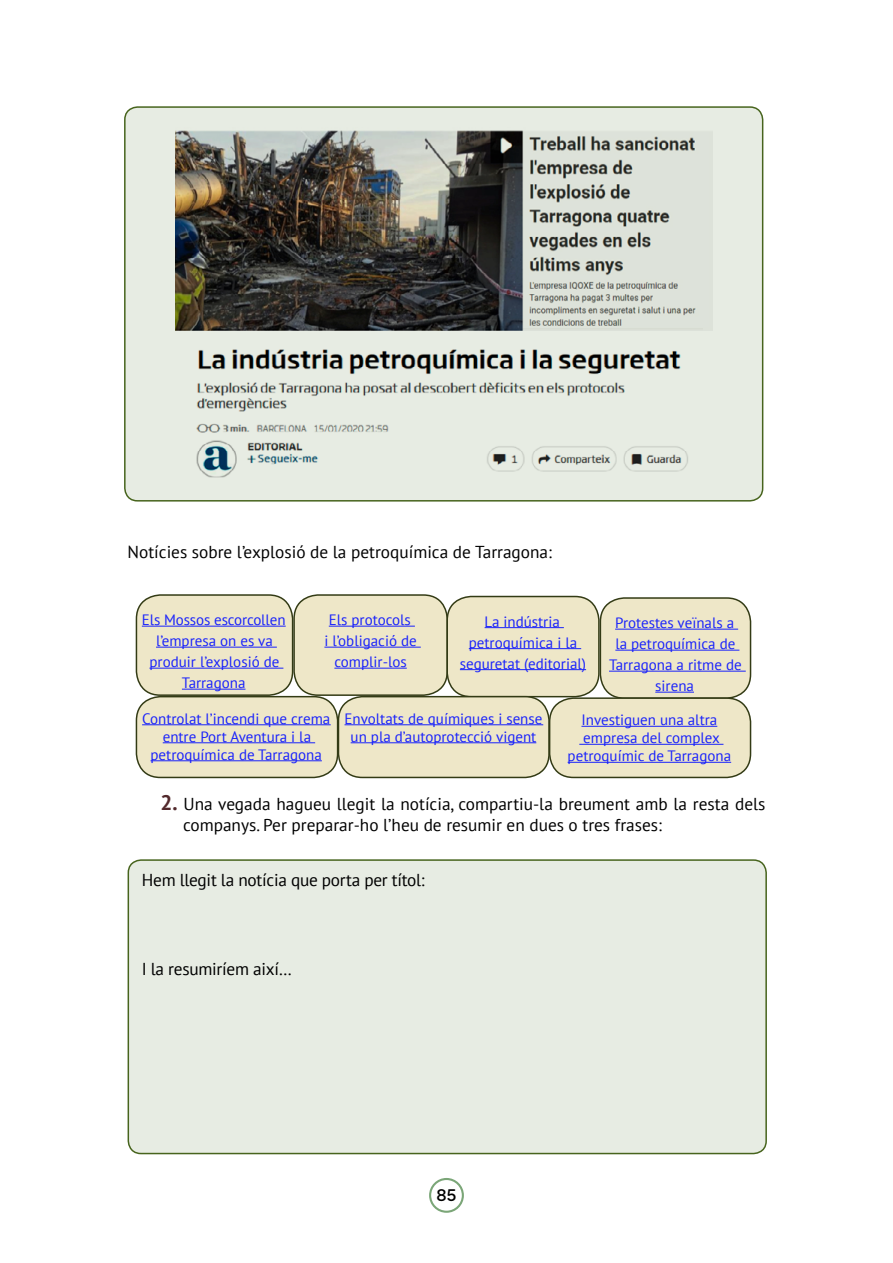
<style>
.page{position:relative;width:893px;height:1263px;background:#fff}
.page>*{position:absolute;margin:0;border:0;box-sizing:border-box;transform-origin:0 0}
.crèdits{font:17.25px/21px "PT Sans";color:#000}
.t1{font:15px/21px "PT Sans";color:#1922fb;text-align:center}
.t2{font:500 15px "Gordita";color:#000}
.s1{font-weight:700;font-size:21px;color:#52292c}
</style>
<div class="page">
<div style="left:429px;top:1178px;width:35px;height:35px;border:2px solid #7ba678;border-radius:50%"></div>
<div style="left:125px;top:107px;width:638px;height:394px;background:#e7ece3;border-radius:13px"></div>
<div style="left:124px;top:106px;width:639px;height:396px;border:2px solid #47641d;border-radius:13px"></div>
<img style="left:185px;top:330px;width:518px;height:148px">
<img style="left:175px;top:130px;width:537px;height:200px">
<div style="left:136px;top:595px;width:157px;height:100px;background:#eee7c8;border-radius:24px"></div>
<hr style="left:142px;top:626px;width:144px;height:1px;background:#1922fb">
<hr style="left:156px;top:647px;width:121px;height:1px;background:#1922fb">
<hr style="left:149px;top:668px;width:134px;height:1px;background:#1922fb">
<hr style="left:182px;top:689px;width:63px;height:1px;background:#1922fb">
<div style="left:136px;top:594px;width:157px;height:102px;border:2px solid #333b15;border-radius:24px"></div>
<div style="left:294px;top:595px;width:153px;height:100px;background:#eee7c8;border-radius:24px"></div>
<hr style="left:329px;top:626px;width:86px;height:1px;background:#1922fb">
<hr style="left:324px;top:647px;width:97px;height:1px;background:#1922fb">
<hr style="left:334px;top:668px;width:73px;height:1px;background:#1922fb">
<div style="left:293px;top:594px;width:155px;height:102px;border:2px solid #333b15;border-radius:24px"></div>
<div style="left:447px;top:596px;width:152px;height:101px;background:#eee7c8;border-radius:24px"></div>
<hr style="left:485px;top:627px;width:79px;height:1px;background:#1922fb">
<hr style="left:469px;top:648px;width:112px;height:1px;background:#1922fb">
<hr style="left:460px;top:669px;width:126px;height:1px;background:#1922fb">
<div style="left:446px;top:596px;width:154px;height:101px;border:2px solid #333b15;border-radius:24px"></div>
<div style="left:600px;top:598px;width:150px;height:100px;background:#eee7c8;border-radius:24px"></div>
<hr style="left:615px;top:629px;width:123px;height:1px;background:#1922fb">
<hr style="left:615px;top:650px;width:124px;height:1px;background:#1922fb">
<hr style="left:609px;top:671px;width:137px;height:1px;background:#1922fb">
<hr style="left:655px;top:692px;width:39px;height:1px;background:#1922fb">
<div style="left:600px;top:597px;width:151px;height:102px;border:2px solid #333b15;border-radius:24px"></div>
<div style="left:136px;top:697px;width:202px;height:80px;background:#eee7c8;border-radius:24px"></div>
<hr style="left:142px;top:724px;width:189px;height:1px;background:#1922fb">
<hr style="left:163px;top:742px;width:152px;height:1px;background:#1922fb">
<hr style="left:151px;top:760px;width:171px;height:1px;background:#1922fb">
<div style="left:136px;top:696px;width:202px;height:82px;border:2px solid #333b15;border-radius:24px"></div>
<div style="left:338px;top:697px;width:211px;height:80px;background:#eee7c8;border-radius:24px"></div>
<hr style="left:345px;top:724px;width:198px;height:1px;background:#1922fb">
<hr style="left:351px;top:742px;width:185px;height:1px;background:#1922fb">
<div style="left:338px;top:696px;width:212px;height:82px;border:2px solid #333b15;border-radius:24px"></div>
<div style="left:550px;top:698px;width:200px;height:79px;background:#eee7c8;border-radius:24px"></div>
<hr style="left:581px;top:726px;width:136px;height:1px;background:#1922fb">
<hr style="left:579px;top:744px;width:144px;height:1px;background:#1922fb">
<hr style="left:568px;top:762px;width:163px;height:1px;background:#1922fb">
<div style="left:549px;top:697px;width:202px;height:81px;border:2px solid #333b15;border-radius:24px"></div>
<div style="left:128px;top:860px;width:638px;height:293px;background:#e7ece3;border-radius:13px"></div>
<div style="left:128px;top:859px;width:639px;height:295px;border:2px solid #47641d;border-radius:13px"></div>
<p class="crèdits" style="left:128px;top:541px;width:426px">Notícies sobre l’explosió de la petroquímica de Tarragona:</p>
<p class="t1" style="left:142px;top:609px;width:145px">Els Mossos escorcollen l’empresa on es va produir l’explosió de<br>Tarragona</p>
<p class="t1" style="left:324px;top:609px;width:94px">Els protocols<br>i l’obligació de complir-los</p>
<p class="t1" style="left:460px;top:610px;width:128px">La indústria petroquímica i la seguretat (editorial)</p>
<p class="t1" style="left:609px;top:612px;width:134px">Protestes veïnals a la petroquímica de<br>Tarragona a ritme de sirena</p>
<p class="t1" style="left:142px;top:709px;width:190px;line-height:18px">Controlat l’incendi que crema entre Port Aventura i la petroquímica de Tarragona</p>
<p class="t1" style="left:345px;top:709px;width:199px;line-height:18px">Envoltats de químiques i sense un pla d’autoprotecció vigent</p>
<p class="t1" style="left:568px;top:710px;width:165px;line-height:18px">Investiguen una altra empresa del complex petroquímic de Tarragona</p>
<p class="crèdits" style="left:183px;top:793px;width:584px;text-indent:-22px"><span class="s1">2.</span> Una vegada hagueu llegit la notícia, compartiu-la breument amb la resta dels companys. Per preparar-ho l’heu de resumir en dues o tres frases:</p>
<p class="crèdits" style="left:142px;top:869px;width:284px">Hem llegit la notícia que porta per títol:</p>
<p class="crèdits" style="left:142px;top:958px;width:152px">I la resumiríem així…</p>
<p class="t2" style="left:437px;top:1184px;width:21px">85</p>
</div>
